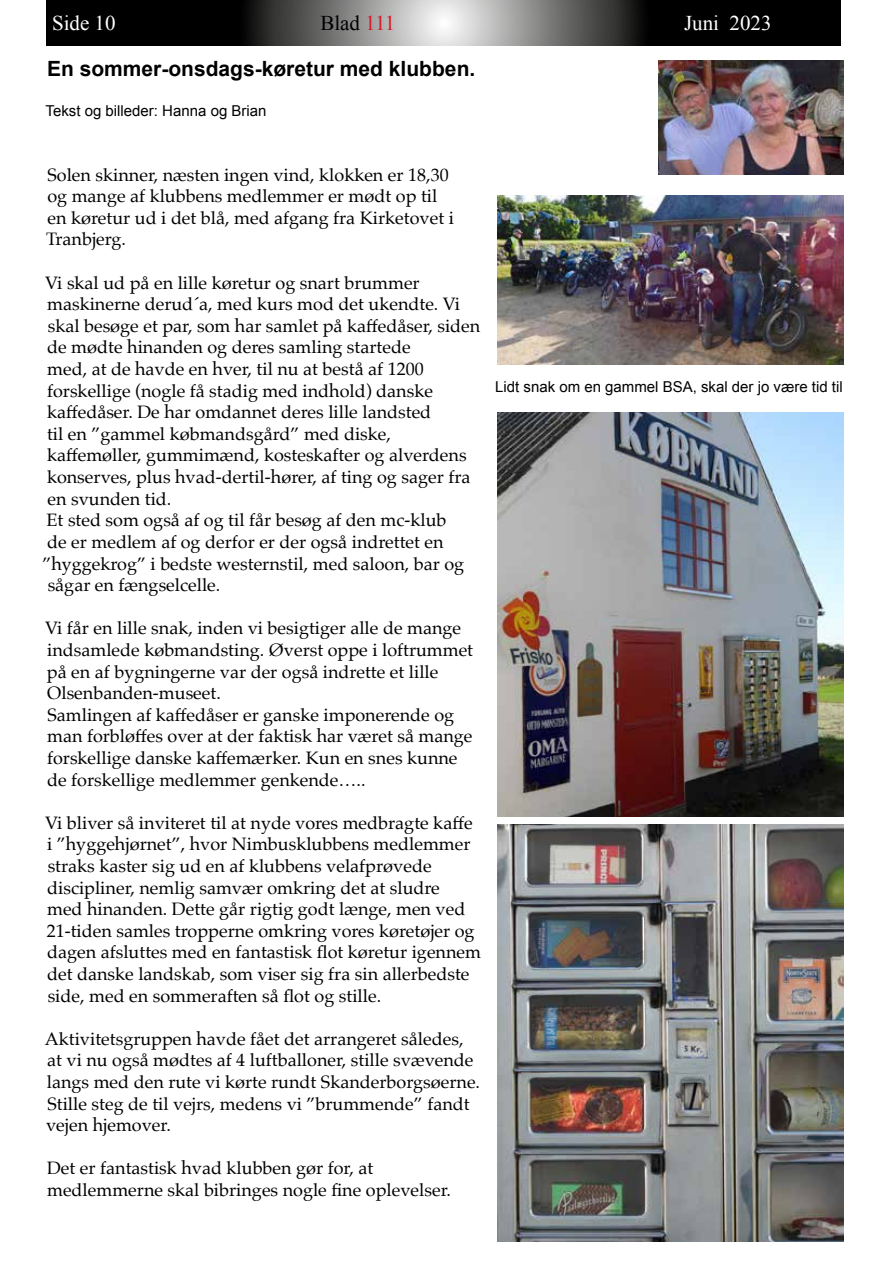
<style>
.page{position:relative;width:893px;height:1263px;background:#fff}
.page>*{position:absolute;margin:0;border:0;box-sizing:border-box;transform-origin:0 0}
.t1{font:700 21px "Arial";color:#000}
.t2{font:21px "Times New Roman";color:#fff}
.t3{font:21px "Times New Roman";color:#000}
.t4{font:18px/21.6px "Palatino";color:#000}
.t5{font:15px "Arial";color:#000}
.s1{color:#d61a28}
</style>
<div class="page">
<svg style="left:47px;top:0;width:794px;height:46px;background:#414141"></svg>
<img style="left:658px;top:61px;width:185px;height:113px">
<img style="left:497px;top:196px;width:346px;height:169px">
<img style="left:497px;top:412px;width:346px;height:404px">
<img style="left:497px;top:825px;width:346px;height:417px">
<p class="t2" style="left:52px;top:9px;width:65px">Side 10</p>
<p class="t3" style="left:320px;top:9px;width:76px">Blad <span class="s1">111</span></p>
<p class="t2" style="left:684px;top:9px;width:89px">Juni 2023</p>
<p class="t1" style="left:47px;top:55px;width:430px">En sommer-onsdags-køretur med klubben.</p>
<p class="t5" style="left:46px;top:101px;width:222px">Tekst og billeder: Hanna og Brian</p>
<p class="t4" style="left:46px;top:164px;width:409px">Solen skinner, næsten ingen vind, klokken er 18,30 og mange af klubbens medlemmer er mødt op til en køretur ud i det blå, med afgang fra Kirketovet i Tranbjerg.</p>
<p class="t4" style="left:42px;top:272px;width:440px">Vi skal ud på en lille køretur og snart brummer maskinerne derud´a, med kurs mod det ukendte. Vi skal besøge et par, som har samlet på kaffedåser, siden de mødte hinanden og deres samling startede<br>med, at de havde en hver, til nu at bestå af 1200 forskellige (nogle få stadig med indhold) danske kaffedåser. De har omdannet deres lille landsted<br>til en ”gammel købmandsgård” med diske, kaffemøller, gummimænd, kosteskafter og alverdens konserves, plus hvad-dertil-hører, af ting og sager fra en svunden tid.<br>Et sted som også af og til får besøg af den mc-klub<br>de er medlem af og derfor er der også indrettet en ”hyggekrog” i bedste westernstil, med saloon, bar og sågar en fængselcelle.</p>
<p class="t4" style="left:45px;top:617px;width:429px">Vi får en lille snak, inden vi besigtiger alle de mange indsamlede købmandsting. Øverst oppe i loftrummet på en af bygningerne var der også indrette et lille Olsenbanden-museet.<br>Samlingen af kaffedåser er ganske imponerende og man forbløffes over at der faktisk har været så mange forskellige danske kaffemærker. Kun en snes kunne de forskellige medlemmer genkende…..</p>
<p class="t4" style="left:45px;top:812px;width:437px">Vi bliver så inviteret til at nyde vores medbragte kaffe i ”hyggehjørnet”, hvor Nimbusklubbens medlemmer straks kaster sig ud en af klubbens velafprøvede discipliner, nemlig samvær omkring det at sludre<br>med hinanden. Dette går rigtig godt længe, men ved 21-tiden samles tropperne omkring vores køretøjer og dagen afsluttes med en fantastisk flot køretur igennem det danske landskab, som viser sig fra sin allerbedste side, med en sommeraften så flot og stille.</p>
<p class="t4" style="left:45px;top:1028px;width:437px">Aktivitetsgruppen havde fået det arrangeret således, at vi nu også mødtes af 4 luftballoner, stille svævende langs med den rute vi kørte rundt Skanderborgsøerne.<br>Stille steg de til vejrs, medens vi ”brummende” fandt vejen hjemover.</p>
<p class="t4" style="left:47px;top:1157px;width:405px">Det er fantastisk hvad klubben gør for, at medlemmerne skal bibringes nogle fine oplevelser.</p>
<p class="t5" style="left:495px;top:376px;width:349px">Lidt snak om en gammel BSA, skal der jo være tid til</p>
</div>
